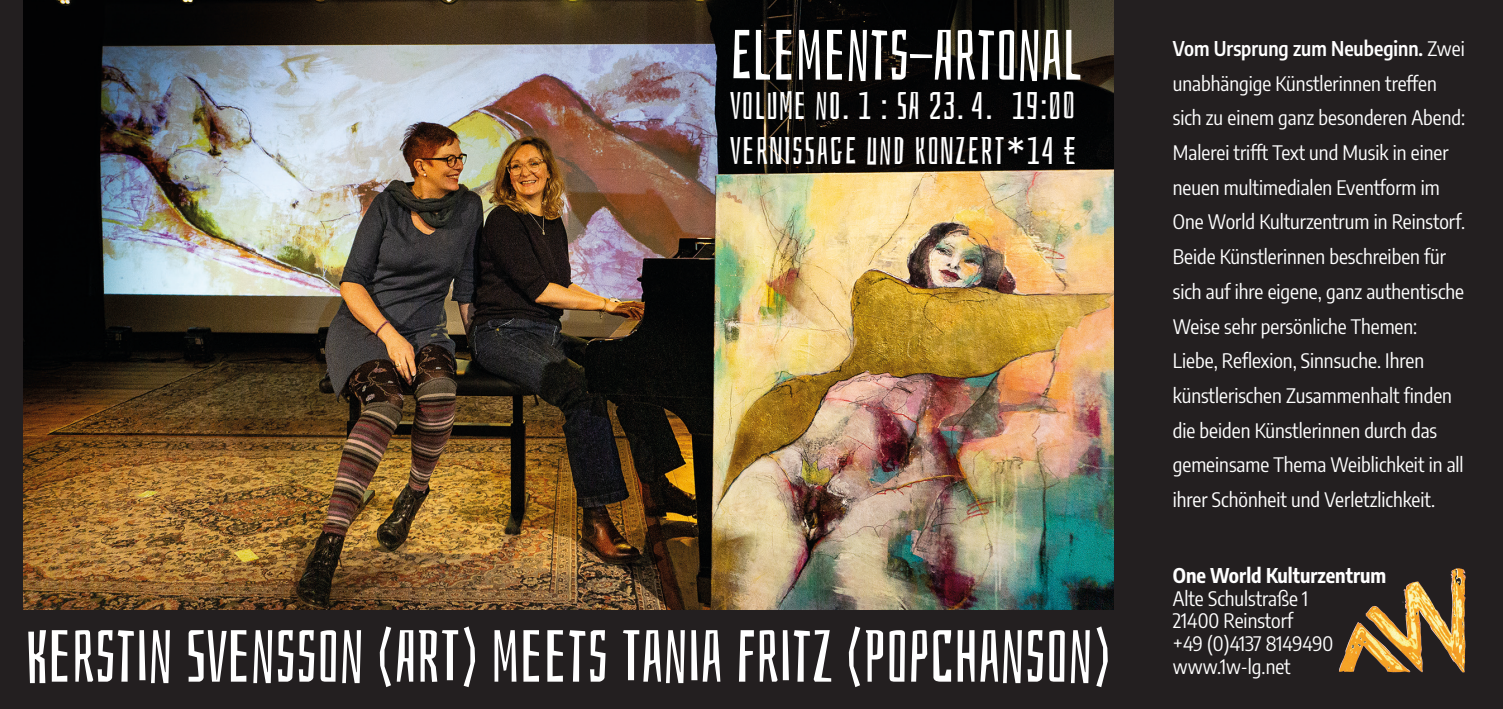
<style>
.page{position:relative;width:1503px;height:709px;background:#fff}
.page>*{position:absolute;margin:0;border:0;box-sizing:border-box;transform-origin:0 0}
.FONT_bahiana{font:72.5px "Bahiana";color:#fff}
.FONT_bahiana-2{font:70px "Bahiana";color:#fff}
.dz{font:37.5px "Bahiana";letter-spacing:.04em;color:#fff}
.txt{font:20px/34.8px "Encode Sans Condensed";color:#fff}
.s1{font-weight:600}
.s2{font-weight:700}
</style>
<div class="page">
<div style="left:0;top:0;width:1502px;height:709px;background:#231f20"></div>
<img style="left:24px;top:0;width:1089px;height:609px">
<img style="left:1365px;top:568px;width:101px;height:104px">
<p class="FONT_bahiana-2" style="left:730px;top:17px;width:354px">ELEMENTS-ARTONAL</p>
<p class="dz" style="left:730px;top:85px;width:346px">VOLUME NO. 1 : SA 23. 4. 19:00</p>
<p class="dz" style="left:730px;top:131px;width:348px">VERNISSAGE UND KONZERT*14 €</p>
<p class="FONT_bahiana" style="left:25px;top:616px;width:1086px">KERSTIN SVENSSON (ART) MEETS TANIA FRITZ (POPCHANSON)</p>
<p class="txt" style="left:1172px;top:30px;width:294px"><span class="s1">Vom Ursprung zum Neubeginn.</span> Zwei unabhängige Künstlerinnen treffen sich zu einem ganz besonderen Abend:<br>Malerei trifft Text und Musik in einer neuen multimedialen Eventform im One World Kulturzentrum in Reinstorf.<br>Beide Künstlerinnen beschreiben für sich auf ihre eigene, ganz authentische Weise sehr persönliche Themen:<br>Liebe, Reflexion, Sinnsuche. Ihren künstlerischen Zusammenhalt finden die beiden Künstlerinnen durch das gemeinsame Thema Weiblichkeit in all ihrer Schönheit und Verletzlichkeit.</p>
<p class="txt" style="left:1172px;top:563px;width:215px;line-height:22.5px"><span class="s2">One World Kulturzentrum<br></span>Alte Schulstraße 1<br>21400 Reinstorf<br>+49 (0)4137 8149490 www.1w-lg.net</p>
</div>
